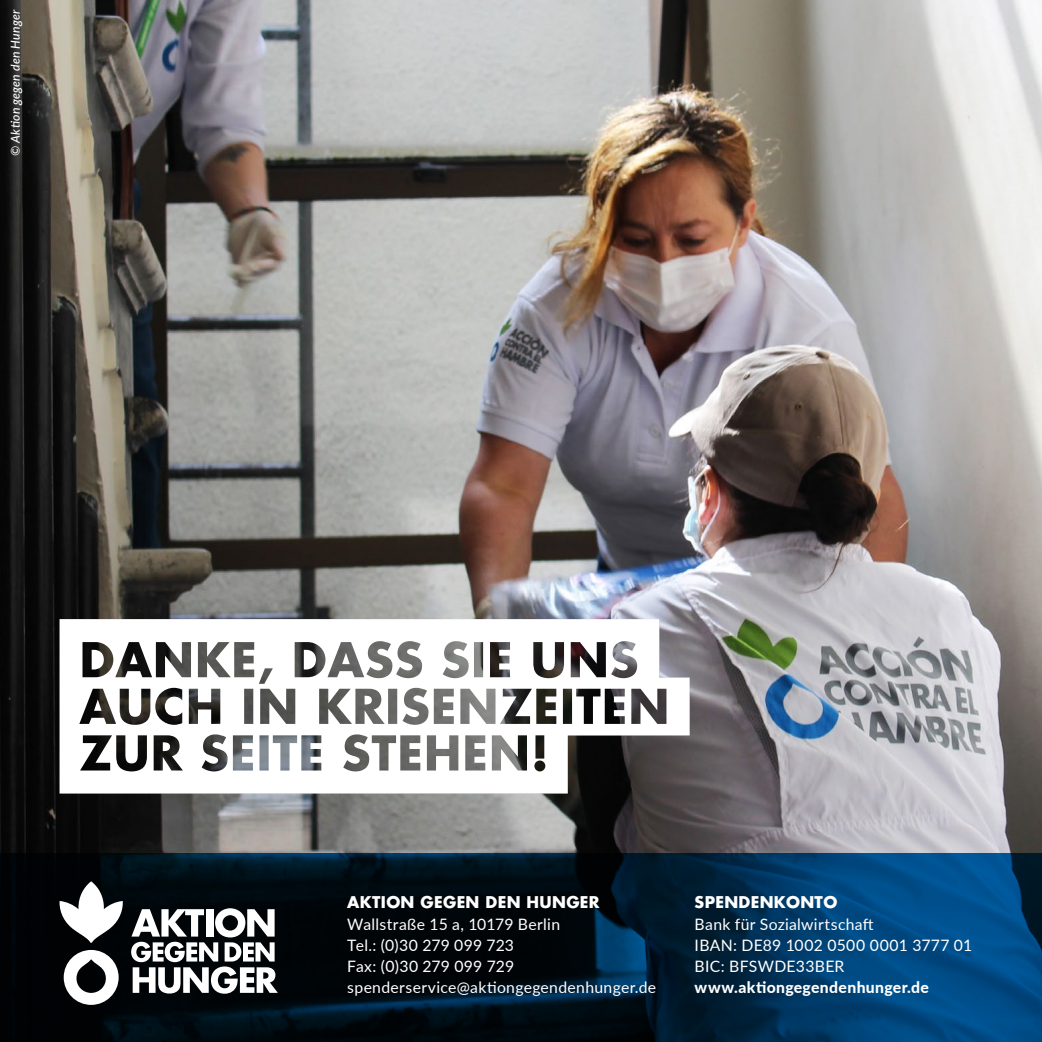
<style>
.page{position:relative;width:1042px;height:1042px;background:#fff}
.page>*{position:absolute;margin:0;border:0;box-sizing:border-box;transform-origin:0 0}
.t1{font:15.75px/21px "Lato";letter-spacing:.02em;color:#fff}
.t2{font:700 15.75px "Futura Std";letter-spacing:.02em;color:#fff}
.t3{font:800 15.75px "Lato";letter-spacing:.02em;color:#fff}
.t4{font:italic 500 12.25px "Lato";letter-spacing:.02em;color:#fff}
</style>
<div class="page">
<img style="left:0;top:0;width:1042px;height:853px">
<svg style="left:0;top:853px;width:1042px;height:189px;background:#001f37"></svg>
<svg style="left:60px;top:619px;width:630px;height:174px"></svg>
<svg style="left:64px;top:950px;width:55px;height:55px"></svg>
<svg style="left:60px;top:881px;width:63px;height:62px"></svg>
<svg style="left:131px;top:908px;width:147px;height:85px"></svg>
<p class="t4" style="left:7px;top:156px;width:147px;rotate:-90deg">© Aktion gegen den Hunger</p>
<p class="t2" style="left:347px;top:891px;width:254px">AKTION GEGEN DEN HUNGER</p>
<p class="t1" style="left:347px;top:913px;width:310px">Wallstraße 15 a, 10179 Berlin<br>Tel.: (0)30 279 099 723<br>Fax: (0)30 279 099 729 spenderservice@aktiongegendenhunger.de</p>
<p class="t2" style="left:694px;top:891px;width:144px">SPENDENKONTO</p>
<p class="t1" style="left:694px;top:913px;width:279px">Bank für Sozialwirtschaft<br>IBAN: DE89 1002 0500 0001 3777 01<br>BIC: BFSWDE33BER</p>
<p class="t3" style="left:694px;top:975px;width:236px">www.aktiongegendenhunger.de</p>
</div>
